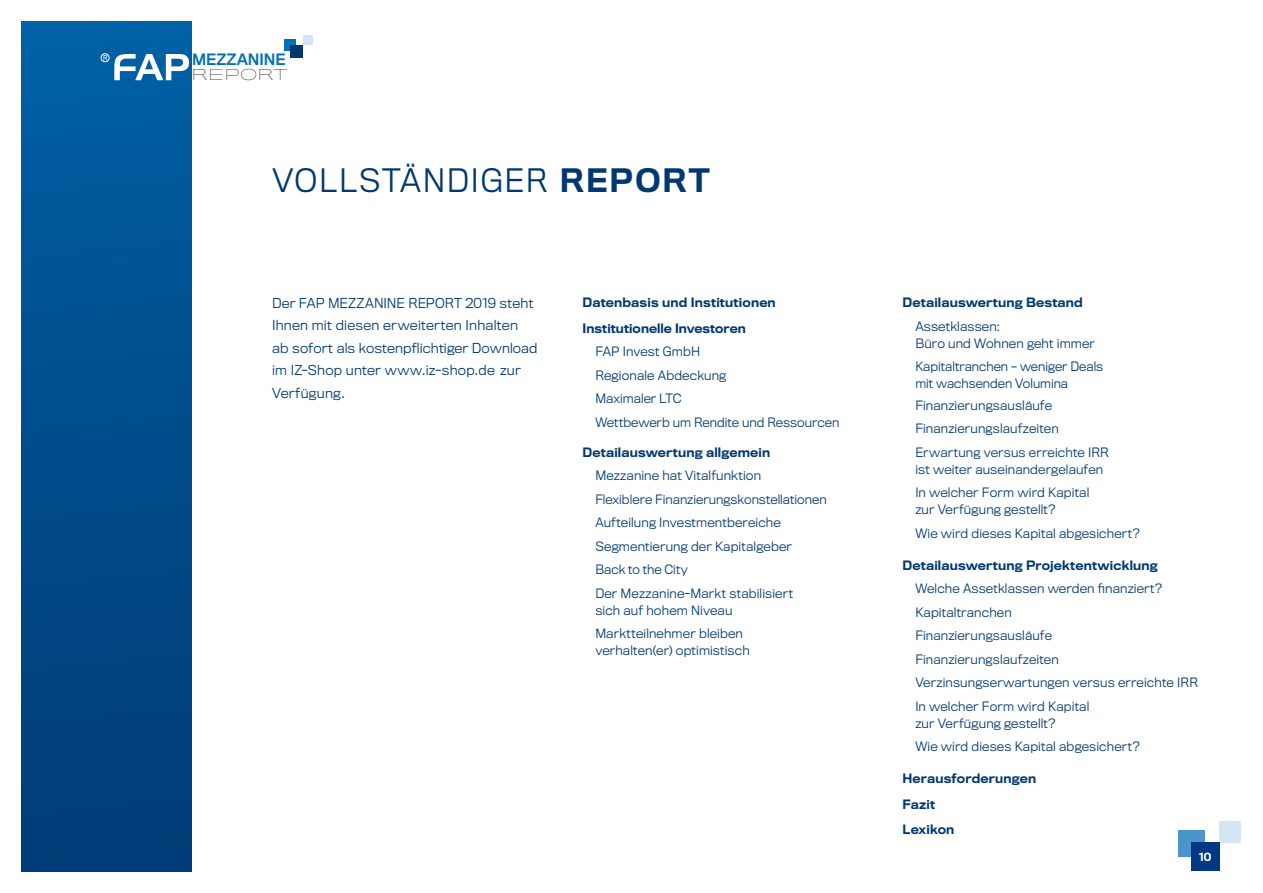
<style>
.page{position:relative;width:1263px;height:893px;background:#fff}
.page>*{position:absolute;margin:0;border:0;box-sizing:border-box;transform-origin:0 0}
.t1{font:300 30px "Titling Gothic FB Normal";letter-spacing:.055em;color:#003871}
.t2{font:14.55px "Titling Gothic FB Normal Standard";color:#0070b8}
.t3{font:100 14.1px "Titling Gothic FB Extended";color:#1a171c}
.t4{font:300 12.75px/22.5px "Titling Gothic FB Normal";letter-spacing:.015em;color:#003871}
.t5{font:300 12px/23.4px "Titling Gothic FB Normal";letter-spacing:.01em;color:#003871}
.t6{font:500 12px/25.7px "Titling Gothic FB Normal";letter-spacing:.015em;color:#003871}
.t7{font:500 10.5px "Titling Gothic FB Normal";color:#fff}
.s1{font-weight:500}
</style>
<div class="page">
<div style="left:21px;top:21px;width:170px;height:851px;background:linear-gradient(to bottom,#0060a4,#003b75)"></div>
<div style="left:284px;top:39px;width:12px;height:12px;background:#0070b8"></div>
<div style="left:303px;top:36px;width:9px;height:9px;background:#d4e6f5"></div>
<div style="left:290px;top:45px;width:13px;height:13px;background:#003871"></div>
<svg style="left:114px;top:54px;width:75px;height:26px"></svg>
<svg style="left:104px;top:55px;width:3px;height:5px"></svg>
<div style="left:101px;top:53px;width:8px;height:9px;border:1px solid #fff;border-radius:50%"></div>
<div style="left:1178px;top:830px;width:26px;height:26px;background:#4c95cc"></div>
<div style="left:1219px;top:821px;width:22px;height:22px;background:#d4e6f5"></div>
<div style="left:1191px;top:843px;width:28px;height:28px;background:#003883"></div>
<p class="t2" style="left:192px;top:51px;width:95px">MEZZANINE</p>
<p class="t3" style="left:191px;top:66px;width:98px">REPORT</p>
<h1 class="t1" style="left:272px;top:163px;width:439px">VOLLSTÄNDIGER <span class="s1">REPORT</span></h1>
<p class="t4" style="left:272px;top:292px;width:267px">Der FAP MEZZANINE REPORT 2019 steht Ihnen mit diesen erweiterten Inhalten ab sofort als kostenpflichtiger Download im IZ-Shop unter www.iz-shop.de zur Verfügung.</p>
<p class="t6" style="left:902px;top:290px;width:182px">Detailauswertung Bestand</p>
<p class="t6" style="left:583px;top:290px;width:195px">Datenbasis und Institutionen<br>Institutionelle Investoren</p>
<p class="t5" style="left:595px;top:340px;width:245px">FAP Invest GmbH<br>Regionale Abdeckung<br>Maximaler LTC<br>Wettbewerb um Rendite und Ressourcen</p>
<p class="t6" style="left:583px;top:439px;width:189px">Detailauswertung allgemein</p>
<p class="t5" style="left:595px;top:464px;width:233px">Mezzanine hat Vitalfunktion<br>Flexiblere Finanzierungskonstellationen<br>Aufteilung Investmentbereiche<br>Segmentierung der Kapitalgeber<br>Back to the City<br>Der Mezzanine-Markt stabilisiert</p>
<p class="t5" style="left:595px;top:598px;width:149px">sich auf hohem Niveau<br>Marktteilnehmer bleiben</p>
<p class="t5" style="left:595px;top:639px;width:156px">verhalten(er) optimistisch</p>
<p class="t5" style="left:915px;top:318px;width:181px;line-height:17.1px">Assetklassen:<br>Büro und Wohnen geht immer</p>
<p class="t5" style="left:915px;top:358px;width:189px;line-height:17.1px">Kapitaltranchen – weniger Deals mit wachsenden Volumina</p>
<p class="t5" style="left:915px;top:393px;width:186px">Finanzierungsausläufe<br>Finanzierungslaufzeiten<br>Erwartung versus erreichte Irr</p>
<p class="t5" style="left:915px;top:457px;width:189px">ist weiter auseinandergelaufen<br>In welcher Form wird Kapital</p>
<p class="t5" style="left:915px;top:498px;width:226px">zur Verfügung gestellt?<br>Wie wird dieses Kapital abgesichert?</p>
<p class="t6" style="left:902px;top:552px;width:257px">Detailauswertung Projektentwicklung</p>
<p class="t5" style="left:915px;top:577px;width:275px">Welche Assetklassen werden finanziert?<br>Kapitaltranchen<br>Finanzierungsausläufe<br>Finanzierungslaufzeiten<br>Verzinsungserwartungen versus erreichte Irr<br>In welcher Form wird Kapital</p>
<p class="t5" style="left:915px;top:711px;width:226px">zur Verfügung gestellt?<br>Wie wird dieses Kapital abgesichert?</p>
<p class="t6" style="left:902px;top:766px;width:135px">Herausforderungen<br>Fazit<br>Lexikon</p>
<p class="t7" style="left:1199px;top:850px;width:14px">10</p>
</div>
